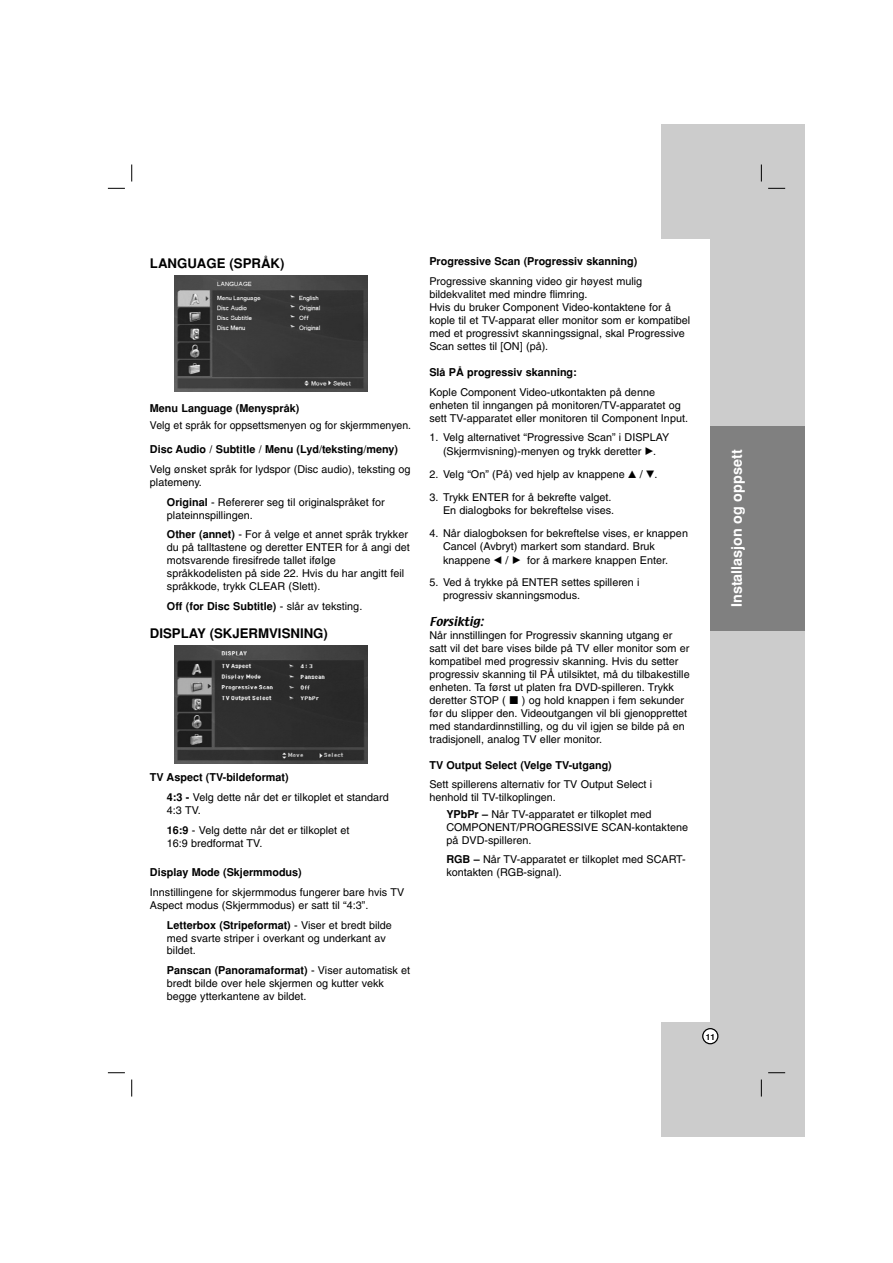
<style>
.page{position:relative;width:893px;height:1263px;background:#fff}
.page>*{position:absolute;margin:0;border:0;box-sizing:border-box;transform-origin:0 0}
.t1{font:700 14.4px "Helvetica";color:#fff}
.t2{font:700 13.2px "Helvetica";color:#000}
.t3{font:10.8px/12.9px "Helvetica";color:#000}
.t4{font:700 10.8px "Helvetica";color:#000}
.t5{font:10.8px "Textile";color:#000}
.t6{font:700 8.4px "Helvetica";color:#000}
.s1{font-weight:700}
.s2{font-weight:400}
.s3{font-family:"Sony PS Common"}
</style>
<div class="page">
<div style="left:660px;top:124px;width:144px;height:1013px;background:#ccc"></div>
<svg style="left:131px;top:165px;width:1px;height:17px"></svg>
<svg style="left:761px;top:165px;width:1px;height:17px"></svg>
<svg style="left:131px;top:1080px;width:1px;height:17px"></svg>
<svg style="left:761px;top:1080px;width:1px;height:17px"></svg>
<svg style="left:108px;top:188px;width:17px;height:1px"></svg>
<svg style="left:768px;top:188px;width:17px;height:1px"></svg>
<svg style="left:108px;top:1072px;width:17px;height:1px"></svg>
<svg style="left:768px;top:1072px;width:17px;height:1px"></svg>
<div style="left:600px;top:239px;width:110px;height:783px;background:#fff"></div>
<svg style="left:702px;top:1028px;width:16px;height:16px"></svg>
<div style="left:710px;top:426px;width:94px;height:205px;background:#808080"></div>
<img style="left:174px;top:276px;width:193px;height:116px">
<img style="left:174px;top:646px;width:193px;height:118px">
<p class="t2" style="left:150px;top:259px;width:136px">LANGUAGE (SPRÅK)</p>
<p class="t4" style="left:150px;top:405px;width:151px">Menu Language (Menyspråk)</p>
<p class="t3" style="left:150px;top:419px;width:263px">Velg et språk for oppsettsmenyen og for skjermmenyen.</p>
<p class="t4" style="left:150px;top:445px;width:250px">Disc Audio / Subtitle / Menu (Lyd/teksting/meny)</p>
<p class="t3" style="left:150px;top:464px;width:262px">Velg ønsket språk for lydspor (Disc audio), teksting og platemeny.</p>
<p class="t3" style="left:167px;top:496px;width:219px"><span class="s1">Original</span> - Refererer seg til originalspråket for plateinnspillingen.</p>
<p class="t3" style="left:167px;top:529px;width:244px"><span class="s1">Other (annet)</span> - For å velge et annet språk trykker du på talltastene og deretter ENTER for å angi det motsvarende firesifrede tallet ifølge språkkodelisten på side 22. Hvis du har angitt feil språkkode, trykk CLEAR (Slett).</p>
<p class="t4" style="left:167px;top:602px;width:197px">Off (for Disc Subtitle) <span class="s2">- slår av teksting.</span></p>
<p class="t2" style="left:150px;top:628px;width:179px">DISPLAY (SKJERMVISNING)</p>
<p class="t3" style="left:167px;top:769px;width:223px;line-height:19.8px;text-indent:-17px"><span class="s1">TV Aspect (TV-bildeformat)<br>4:3 -</span> Velg dette når det er tilkoplet et standard</p>
<p class="t3" style="left:167px;top:801px;width:184px;line-height:19.8px">4:3 TV.<br><span class="s1">16:9</span> - Velg dette når det er tilkoplet et</p>
<p class="t3" style="left:167px;top:838px;width:97px">16:9 bredformat TV.</p>
<p class="t4" style="left:150px;top:868px;width:153px">Display Mode (Skjermmodus)</p>
<p class="t3" style="left:150px;top:887px;width:256px">Innstillingene for skjermmodus fungerer bare hvis TV<br>Aspect modus (Skjermmodus) er satt til “4:3”.</p>
<p class="t3" style="left:167px;top:919px;width:226px"><span class="s1">Letterbox (Stripeformat)</span> - Viser et bredt bilde med svarte striper i overkant og underkant av bildet.</p>
<p class="t3" style="left:167px;top:965px;width:245px"><span class="s1">Panscan (Panoramaformat)</span> - Viser automatisk et bredt bilde over hele skjermen og kutter vekk begge ytterkantene av bildet.</p>
<p class="t4" style="left:429px;top:258px;width:209px">Progressive Scan (Progressiv skanning)</p>
<p class="t3" style="left:429px;top:276px;width:262px">Progressive skanning video gir høyest mulig bildekvalitet med mindre flimring.<br>Hvis du bruker Component Video-kontaktene for å kople til et TV-apparat eller monitor som er kompatibel med et progressivt skanningssignal, skal Progressive Scan settes til [ON] (på).</p>
<p class="t4" style="left:429px;top:368px;width:149px">Slå PÅ progressiv skanning:</p>
<p class="t3" style="left:429px;top:386px;width:260px">Kople Component Video-utkontakten på denne enheten til inngangen på monitoren/TV-apparatet og sett TV-apparatet eller monitoren til Component Input.</p>
<p class="t3" style="left:429px;top:432px;width:241px;line-height:13.8px;text-align:center">1. Velg alternativet “Progressive Scan” i DISPLAY (Skjermvisning)-menyen og trykk deretter <span class="s3">B</span>.</p>
<p class="t3" style="left:429px;top:469px;width:230px">2. Velg “On” (På) ved hjelp av knappene <span class="s3">v</span> / <span class="s3">V</span>.</p>
<p class="t3" style="left:429px;top:492px;width:186px;text-align:right">3. Trykk ENTER for å bekrefte valget.<br>En dialogboks for bekreftelse vises.</p>
<p class="t3" style="left:443px;top:528px;width:246px;line-height:13.4px;text-indent:-14px">4. Når dialogboksen for bekreftelse vises, er knappen<br>Cancel (Avbryt) markert som standard. Bruk knappene <span class="s3">b</span> / <span class="s3">B</span> for å markere knappen Enter.</p>
<p class="t3" style="left:443px;top:577px;width:198px;text-indent:-14px">5. Ved å trykke på ENTER settes spilleren i progressiv skanningsmodus.</p>
<p class="t5" style="left:429px;top:616px;width:55px">Forsiktig:</p>
<p class="t3" style="left:429px;top:630px;width:262px">Når innstillingen for Progressiv skanning utgang er satt vil det bare vises bilde på TV eller monitor som er kompatibel med progressiv skanning. Hvis du setter progressiv skanning til PÅ utilsiktet, må du tilbakestille enheten. Ta først ut platen fra DVD-spilleren. Trykk deretter STOP ( <span class="s3">x</span> ) og hold knappen i fem sekunder</p>
<p class="t3" style="left:429px;top:708px;width:259px">før du slipper den. Videoutgangen vil bli gjenopprettet med standardinnstilling, og du vil igjen se bilde på en tradisjonell, analog TV eller monitor.</p>
<p class="t4" style="left:429px;top:761px;width:184px">TV Output Select (Velge TV-utgang)</p>
<p class="t3" style="left:429px;top:779px;width:224px">Sett spillerens alternativ for TV Output Select i henhold til TV-tilkoplingen.</p>
<p class="t3" style="left:446px;top:808px;width:243px"><span class="s1">YPbPr –</span> Når TV-apparatet er tilkoplet med<br>COMPONENT/PROGRESSIVE SCAN-kontaktene på DVD-spilleren.</p>
<p class="t3" style="left:446px;top:854px;width:241px"><span class="s1">RGB –</span> Når TV-apparatet er tilkoplet med SCART&shy;kontakten (RGB-signal).</p>
<h1 class="t1" style="left:731px;top:607px;width:159px;rotate:-90deg">Installasjon og oppsett</h1>
<p class="t6" style="left:705px;top:1034px;width:11px">11</p>
</div>
